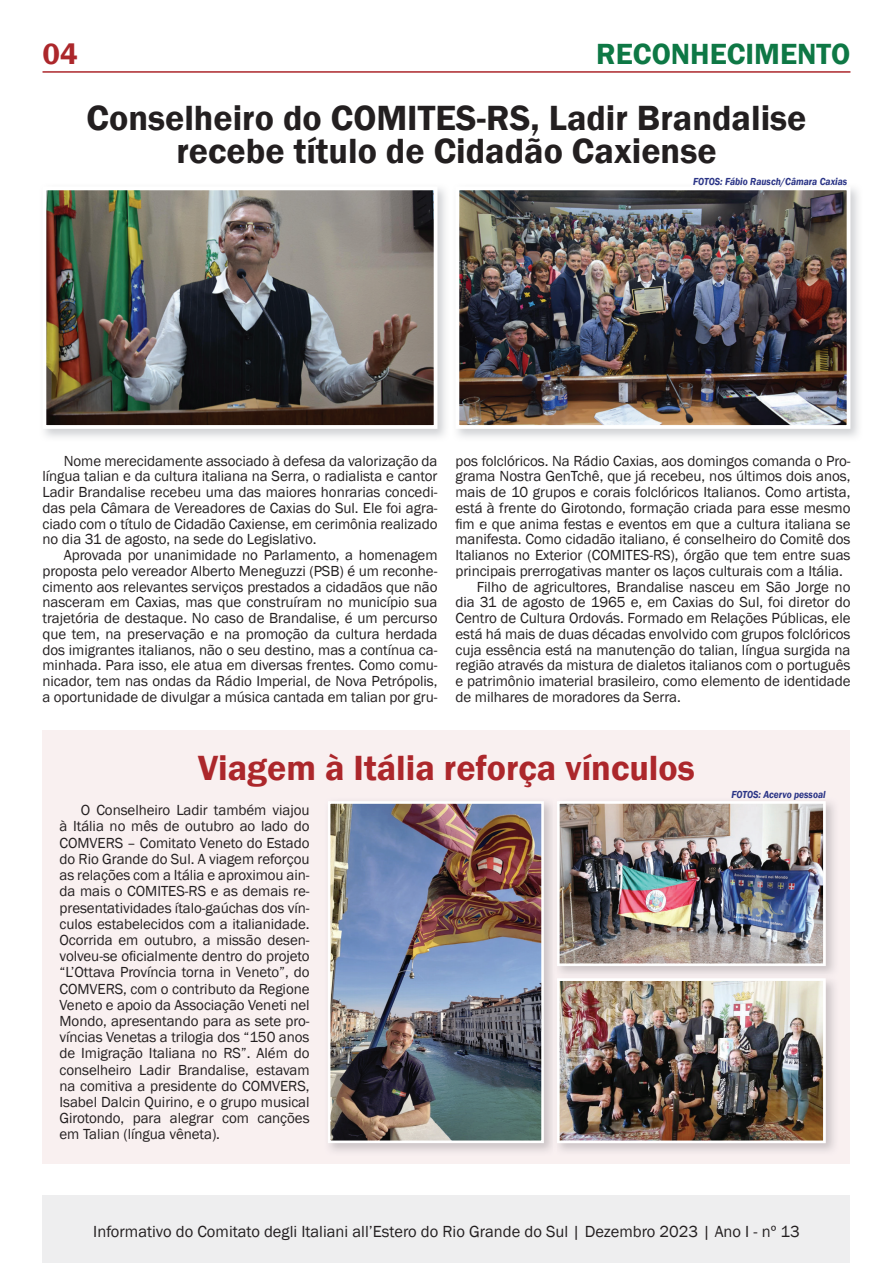
<style>
.page{position:relative;width:893px;height:1263px;background:#fff}
.page>*{position:absolute;margin:0;border:0;box-sizing:border-box;transform-origin:0 0}
.t1{font:600 36px/33px "Franklin Gothic";color:#231f20;text-align:center}
.t2{font:600 36px "Franklin Gothic";color:#ac272b}
.t3{font:600 30px "Franklin Gothic";color:#0e7845}
.t4{font:600 30px "Franklin Gothic";color:#ac272b}
.t5{font:16.5px "Franklin Gothic";color:#231f20}
.t6{font:15px/16.2px "Franklin Gothic";letter-spacing:-.005em;color:#231f20;text-align:justify}
.t7{font:italic 600 10.5px "Franklin Gothic";color:#2a3486;scale:.9 1}
</style>
<div class="page">
<div style="left:43px;top:730px;width:807px;height:434px;background:#f9f0f0"></div>
<div style="left:43px;top:1196px;width:807px;height:67px;background:#eeeeef"></div>
<hr style="left:43px;top:71px;width:807px;height:2px;background:#ac272b">
<img style="left:44px;top:188px;width:402px;height:249px">
<img style="left:48px;top:191px;width:384px;height:233px">
<div style="left:43px;top:186px;width:394px;height:243px;border:4px solid #fff"></div>
<img style="left:457px;top:188px;width:402px;height:249px">
<img style="left:460px;top:191px;width:385px;height:233px">
<div style="left:455px;top:186px;width:395px;height:243px;border:4px solid #fff"></div>
<img style="left:557px;top:801px;width:269px;height:165px">
<img style="left:553px;top:974px;width:273px;height:169px">
<img style="left:332px;top:805px;width:208px;height:334px">
<div style="left:328px;top:801px;width:216px;height:342px;border:3px solid #fff"></div>
<h2 class="t4" style="left:43px;top:35px;width:37px">04</h2>
<h2 class="t3" style="left:596px;top:35px;width:256px">RECONHECIMENTO</h2>
<h1 class="t1" style="left:86px;top:102px;width:721px">Conselheiro do COMITES-RS, Ladir Brandalise recebe título de Cidadão Caxiense</h1>
<p class="t7" style="left:693px;top:175px;width:173px">FOTOS: Fábio Rausch/Câmara Caxias</p>
<p class="t6" style="left:43px;top:453px;width:397px;line-height:15.8px;text-indent:21px">Nome merecidamente associado à defesa da valorização da língua talian e da cultura italiana na Serra, o radialista e cantor Ladir Brandalise recebeu uma das maiores honrarias concedi&shy;das pela Câmara de Vereadores de Caxias do Sul. Ele foi agra&shy;ciado com o título de Cidadão Caxiense, em cerimônia realizado no dia 31 de agosto, na sede do Legislativo.</p>
<p class="t6" style="left:43px;top:547px;width:397px;line-height:15.8px;text-indent:21px">Aprovada por unanimidade no Parlamento, a homenagem proposta pelo vereador Alberto Meneguzzi (PSB) é um reconhe&shy;cimento aos relevantes serviços prestados a cidadãos que não nasceram em Caxias, mas que construíram no município sua trajetória de destaque. No caso de Brandalise, é um percurso que tem, na preservação e na promoção da cultura herdada dos imigrantes italianos, não o seu destino, mas a contínua ca&shy;minhada. Para isso, ele atua em diversas frentes. Como comu&shy;nicador, tem nas ondas da Rádio Imperial, de Nova Petrópolis, a oportunidade de divulgar a música cantada em talian por gru-</p>
<p class="t6" style="left:455px;top:453px;width:397px">pos folclóricos. Na Rádio Caxias, aos domingos comanda o Pro-</p>
<p class="t6" style="left:455px;top:468px;width:397px">grama Nostra GenTchê, que já recebeu, nos últimos dois anos,</p>
<p class="t6" style="left:455px;top:484px;width:396px">mais de 10 grupos e corais folclóricos Italianos. Como artista,</p>
<p class="t6" style="left:455px;top:500px;width:396px">está à frente do Girotondo, formação criada para esse mesmo</p>
<p class="t6" style="left:455px;top:516px;width:397px">fim e que anima festas e eventos em que a cultura italiana se</p>
<p class="t6" style="left:455px;top:531px;width:396px">manifesta. Como cidadão italiano, é conselheiro do Comitê dos</p>
<p class="t6" style="left:455px;top:547px;width:396px">Italianos no Exterior (COMITES-RS), órgão que tem entre suas</p>
<p class="t6" style="left:455px;top:563px;width:389px">principais prerrogativas manter os laços culturais com a Itália.</p>
<p class="t6" style="left:477px;top:579px;width:375px">Filho de agricultores, Brandalise nasceu em São Jorge no</p>
<p class="t6" style="left:455px;top:594px;width:396px">dia 31 de agosto de 1965 e, em Caxias do Sul, foi diretor do</p>
<p class="t6" style="left:455px;top:610px;width:397px">Centro de Cultura Ordovás. Formado em Relações Públicas, ele</p>
<p class="t6" style="left:455px;top:626px;width:397px">está há mais de duas décadas envolvido com grupos folclóricos</p>
<p class="t6" style="left:455px;top:642px;width:396px">cuja essência está na manutenção do talian, língua surgida na</p>
<p class="t6" style="left:455px;top:657px;width:396px">região através da mistura de dialetos italianos com o português</p>
<p class="t6" style="left:455px;top:673px;width:396px">e patrimônio imaterial brasileiro, como elemento de identidade</p>
<p class="t6" style="left:455px;top:689px;width:227px">de milhares de moradores da Serra.</p>
<h1 class="t2" style="left:198px;top:746px;width:498px">Viagem à Itália reforça vínculos</h1>
<p class="t6" style="left:60px;top:802px;width:252px;text-indent:21px">O Conselheiro Ladir também viajou à Itália no mês de outubro ao lado do COMVERS – Comitato Veneto do Estado do Rio Grande do Sul. A viagem reforçou as relações com a Itália e aproximou ain&shy;da mais o COMITES-RS e as demais re&shy;presentatividades ítalo-gaúchas dos vín&shy;culos estabelecidos com a italianidade.<br>Ocorrida em outubro, a missão desen&shy;volveu-se oficialmente dentro do projeto “L’Ottava Província torna in Veneto”, do COMVERS, com o contributo da Regione Veneto e apoio da Associação Veneti nel Mondo, apresentando para as sete pro&shy;víncias Venetas a trilogia dos “150 anos de Imigração Italiana no RS”. Além do conselheiro Ladir Brandalise, estavam na comitiva a presidente do COMVERS, Isabel Dalcin Quirino, e o grupo musical Girotondo, para alegrar com canções em Talian (língua vêneta).</p>
<p class="t7" style="left:732px;top:788px;width:106px">FOTOS: Acervo pessoal</p>
<p class="t5" style="left:93px;top:1222px;width:708px">Informativo do Comitato degli Italiani all’Estero do Rio Grande do Sul | Dezembro 2023 | Ano I - nº 13</p>
</div>
